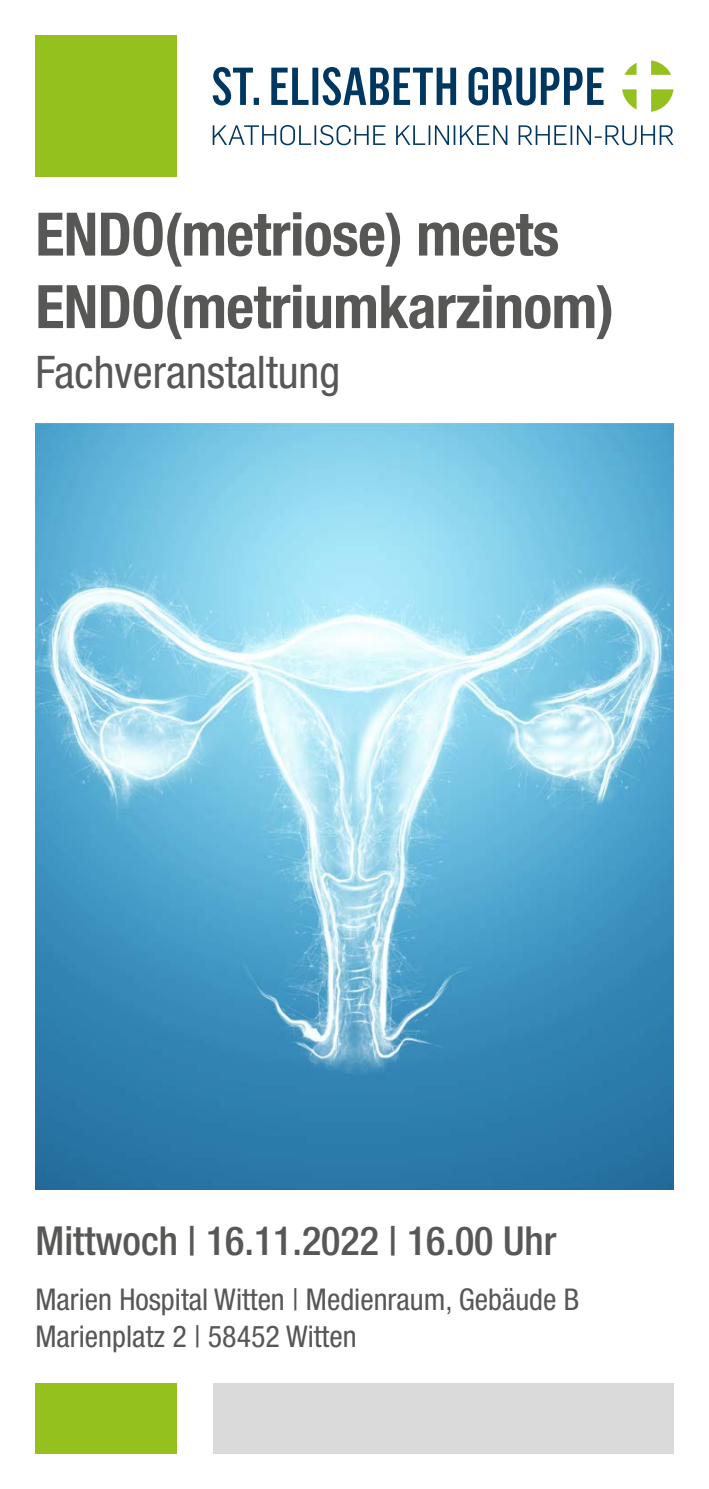
<style>
.page{position:relative;width:709px;height:1489px;background:#fff}
.page>*{position:absolute;margin:0;border:0;box-sizing:border-box;transform-origin:0 0}
.t1{font:700 condensed 60px/72.5px "Helvetica Neue LT Std";letter-spacing:-.01em;color:#575756}
.t2{font:condensed 45px "Helvetica Neue LT Std";color:#575756}
.t3{font:500 condensed 40px "Helvetica Neue LT Std";color:#575756}
.t4{font:condensed 30px/37.5px "Helvetica Neue LT Std";color:#575756}
</style>
<div class="page">
<div style="left:35px;top:1382px;width:142px;height:71px;background:#95c11f"></div>
<div style="left:213px;top:1382px;width:460px;height:71px;background:#dadada"></div>
<img style="left:35px;top:423px;width:638px;height:766px">
<div style="left:35px;top:35px;width:142px;height:142px;background:#95c11f"></div>
<svg style="left:213px;top:67px;width:390px;height:38px"></svg>
<svg style="left:651px;top:60px;width:20px;height:15px"></svg>
<svg style="left:624px;top:63px;width:12px;height:12px"></svg>
<svg style="left:622px;top:89px;width:14px;height:20px"></svg>
<svg style="left:651px;top:89px;width:22px;height:23px"></svg>
<svg style="left:213px;top:125px;width:460px;height:20px"></svg>
<h1 class="t1" style="left:35px;top:197px;width:580px">ENDO(metriose) meets<br>ENDO(metriumkarzinom)</h1>
<h2 class="t2" style="left:35px;top:346px;width:306px">Fachveranstaltung</h2>
<h3 class="t3" style="left:35px;top:1216px;width:522px">Mittwoch | 16.11.2022 | 16.00 Uhr</h3>
<p class="t4" style="left:35px;top:1279px;width:545px">Marien Hospital Witten | Medienraum, Gebäude B<br>Marienplatz 2 | 58452 Witten</p>
</div>
